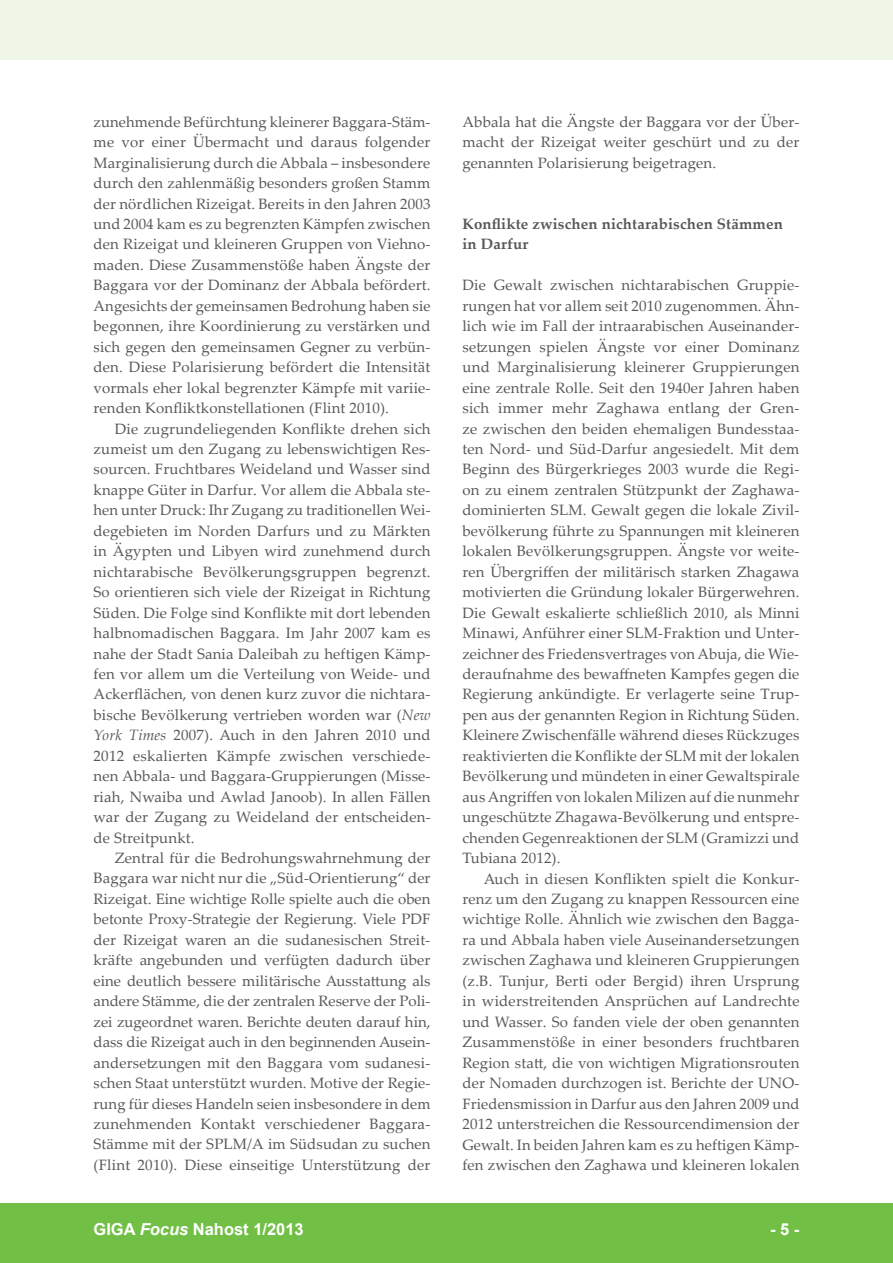
<style>
.page{position:relative;width:893px;height:1263px;background:#fff}
.page>*{position:absolute;margin:0;border:0;box-sizing:border-box;transform-origin:0 0}
.t1{font:700 16.5px "Arial";color:#fff}
.t2{font:15px/20.4px "Palatino Linotype";letter-spacing:.01em;color:#57585a;text-align:justify}
.t3{font:700 15px/20.4px "Palatino Linotype";letter-spacing:.01em;color:#57585a}
.s1{font-style:italic}
</style>
<div class="page">
<div style="left:0;top:1203px;width:893px;height:60px;background:#71bf44"></div>
<div style="left:0;top:0;width:893px;height:60px;background:#eff6e8"></div>
<p class="t2" style="left:94px;top:111px;width:339px">zunehmende Befürchtung kleinerer Baggara-Stäm&shy;me vor einer Übermacht und daraus folgender Marginalisierung durch die Abbala – insbesondere durch den zahlenmäßig besonders großen Stamm der nördlichen Rizeigat. Bereits in den Jahren 2003 und 2004 kam es zu begrenzten Kämpfen zwischen den Rizeigat und kleineren Gruppen von Viehno&shy;maden. Diese Zusammenstöße haben Ängste der Baggara vor der Dominanz der Abbala befördert.<br>Angesichts der gemeinsamen Bedrohung haben sie begonnen, ihre Koordinierung zu verstärken und sich gegen den gemeinsamen Gegner zu verbün&shy;den. Diese Polarisierung befördert die Intensität vormals eher lokal begrenzter Kämpfe mit variie&shy;renden Konfliktkonstellationen (Flint 2010).</p>
<p class="t2" style="left:94px;top:418px;width:339px;text-indent:21px">Die zugrundeliegenden Konflikte drehen sich zumeist um den Zugang zu lebenswichtigen Res&shy;sourcen. Fruchtbares Weideland und Wasser sind knappe Güter in Darfur. Vor allem die Abbala ste&shy;hen unter Druck: Ihr Zugang zu traditionellen Wei&shy;degebieten im Norden Darfurs und zu Märkten in Ägypten und Libyen wird zunehmend durch nichtarabische Bevölkerungsgruppen begrenzt.<br>So orientieren sich viele der Rizeigat in Richtung Süden. Die Folge sind Konflikte mit dort lebenden halbnomadischen Baggara. Im Jahr 2007 kam es nahe der Stadt Sania Daleibah zu heftigen Kämp&shy;fen vor allem um die Verteilung von Weide- und Ackerflächen, von denen kurz zuvor die nichtara&shy;bische Bevölkerung vertrieben worden war (<span class="s1">New York Times</span> 2007). Auch in den Jahren 2010 und 2012 eskalierten Kämpfe zwischen verschiede&shy;nen Abbala- und Baggara-Gruppierungen (Misse&shy;riah, Nwaiba und Awlad Janoob). In allen Fällen war der Zugang zu Weideland der entscheiden&shy;de Streitpunkt.</p>
<p class="t2" style="left:94px;top:847px;width:339px;text-indent:21px">Zentral für die Bedrohungswahrnehmung der Baggara war nicht nur die „Süd-Orientierung“ der Rizeigat. Eine wichtige Rolle spielte auch die oben betonte Proxy-Strategie der Regierung. Viele PDF der Rizeigat waren an die sudanesischen Streit&shy;kräfte angebunden und verfügten dadurch über eine deutlich bessere militärische Ausstattung als andere Stämme, die der zentralen Reserve der Poli&shy;zei zugeordnet waren. Berichte deuten darauf hin, dass die Rizeigat auch in den beginnenden Ausein&shy;andersetzungen mit den Baggara vom sudanesi&shy;schen Staat unterstützt wurden. Motive der Regie&shy;rung für dieses Handeln seien insbesondere in dem zunehmenden Kontakt verschiedener Baggara-Stämme mit der SPLM/A im Südsudan zu suchen (Flint 2010). Diese einseitige Unterstützung der</p>
<p class="t2" style="left:462px;top:111px;width:339px">Abbala hat die Ängste der Baggara vor der Über&shy;macht der Rizeigat weiter geschürt und zu der genannten Polarisierung beigetragen.</p>
<p class="t3" style="left:462px;top:213px;width:322px">Konflikte zwischen nichtarabischen Stämmen in Darfur</p>
<p class="t2" style="left:462px;top:274px;width:339px">Die Gewalt zwischen nichtarabischen Gruppie&shy;rungen hat vor allem seit 2010 zugenommen. Ähn&shy;lich wie im Fall der intraarabischen Auseinander&shy;setzungen spielen Ängste vor einer Dominanz und Marginalisierung kleinerer Gruppierungen eine zentrale Rolle. Seit den 1940er Jahren haben sich immer mehr Zaghawa entlang der Gren&shy;ze zwischen den beiden ehemaligen Bundesstaa&shy;ten Nord- und Süd-Darfur angesiedelt. Mit dem Beginn des Bürgerkrieges 2003 wurde die Regi&shy;on zu einem zentralen Stützpunkt der Zaghawa&shy;dominierten SLM. Gewalt gegen die lokale Zivil&shy;bevölkerung führte zu Spannungen mit kleineren lokalen Bevölkerungsgruppen. Ängste vor weite&shy;ren Übergriffen der militärisch starken Zhagawa motivierten die Gründung lokaler Bürgerwehren.<br>Die Gewalt eskalierte schließlich 2010, als Minni Minawi, Anführer einer SLM-Fraktion und Unter&shy;zeichner des Friedensvertrages von Abuja, die Wie&shy;deraufnahme des bewaffneten Kampfes gegen die Regierung ankündigte. Er verlagerte seine Trup&shy;pen aus der genannten Region in Richtung Süden.<br>Kleinere Zwischenfälle während dieses Rückzuges reaktivierten die Konflikte der SLM mit der lokalen Bevölkerung und mündeten in einer Gewaltspirale aus Angriffen von lokalen Milizen auf die nunmehr ungeschützte Zhagawa-Bevölkerung und entspre&shy;chenden Gegenreaktionen der SLM (Gramizzi und Tubiana 2012).</p>
<p class="t2" style="left:462px;top:868px;width:339px;text-indent:21px">Auch in diesen Konflikten spielt die Konkur&shy;renz um den Zugang zu knappen Ressourcen eine wichtige Rolle. Ähnlich wie zwischen den Bagga&shy;ra und Abbala haben viele Auseinandersetzungen zwischen Zaghawa und kleineren Gruppierungen (z.B. Tunjur, Berti oder Bergid) ihren Ursprung in widerstreitenden Ansprüchen auf Landrechte und Wasser. So fanden viele der oben genannten Zusammenstöße in einer besonders fruchtbaren Region statt, die von wichtigen Migrationsrouten der Nomaden durchzogen ist. Berichte der UNO-Friedensmission in Darfur aus den Jahren 2009 und 2012 unterstreichen die Ressourcendimension der Gewalt. In beiden Jahren kam es zu heftigen Kämp&shy;fen zwischen den Zaghawa und kleineren lokalen</p>
<p class="t1" style="left:94px;top:1218px;width:212px">GIGA <span class="s1">Focus</span> Nahost 1/2013</p>
<p class="t1" style="left:770px;top:1218px;width:31px">- 5 -</p>
</div>
